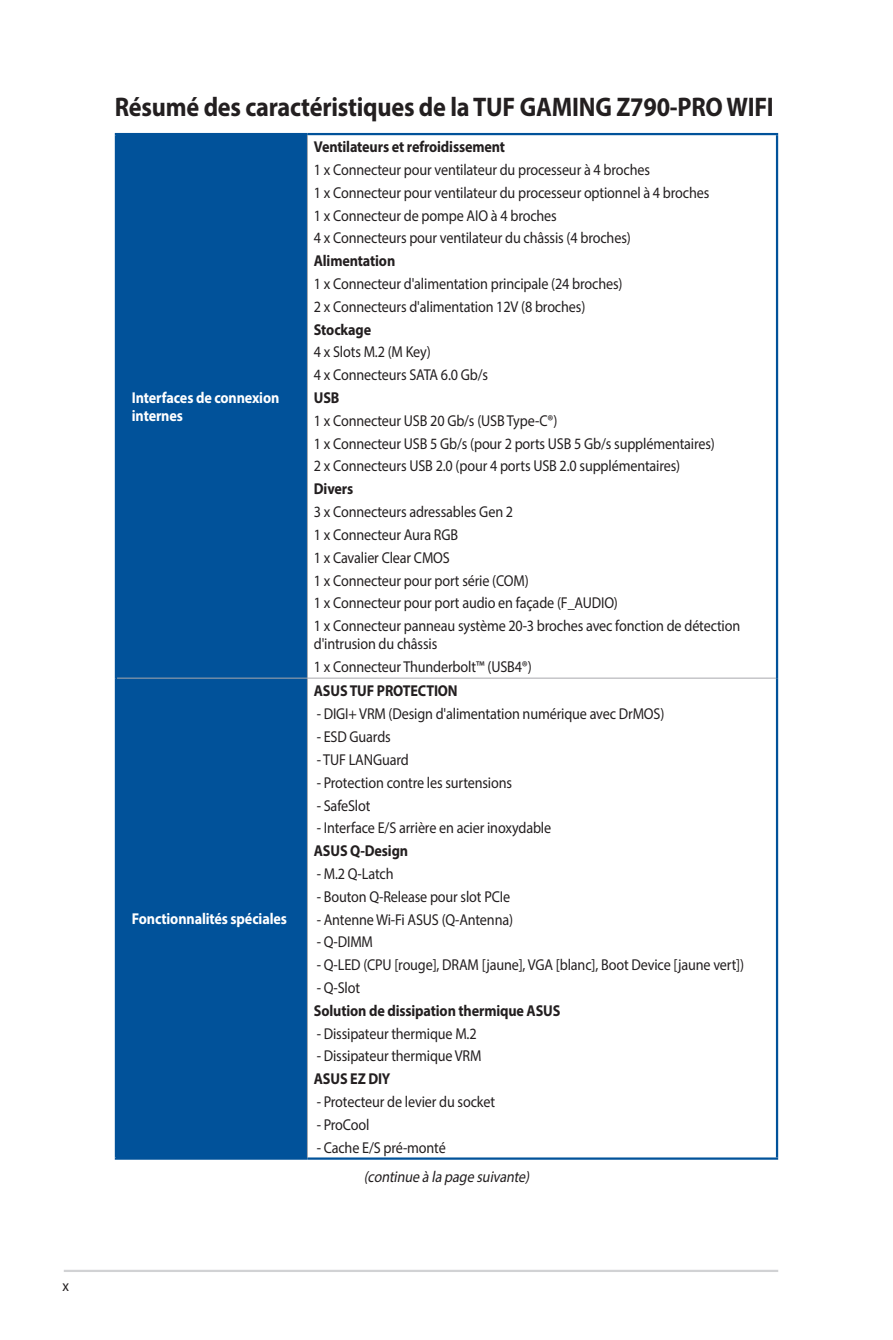
<style>
.page{position:relative;width:893px;height:1340px;background:#fff}
.page>*{position:absolute;margin:0;border:0;box-sizing:border-box;transform-origin:0 0}
.t1{font:700 27px "Myriad Pro";letter-spacing:-.01em;color:#231f20;scale:.9 1}
.t2{font:15.75px/22.7px "Myriad Pro";letter-spacing:-.01em;color:#231f20;scale:.9 1}
.t3{font:700 15.75px "Myriad Pro";letter-spacing:-.01em;color:#231f20;scale:.9 1}
.t4{font:700 15.75px/18px "Myriad Pro";letter-spacing:-.01em;color:#fff;scale:.9 1}
.t5{font:italic 15.75px "Myriad Pro";color:#231f20;scale:.9 1}
</style>
<div class="page">
<hr style="left:64px;top:1269px;width:714px;height:2px;background:#d1d2d4">
<div style="left:117px;top:135px;width:190px;height:1022px;background:#01529a"></div>
<hr style="left:115px;top:133px;width:192px;height:2px;background:#01529a">
<hr style="left:115px;top:135px;width:2px;height:543px;background:#01529a">
<hr style="left:307px;top:133px;width:471px;height:2px;background:#01529a">
<hr style="left:776px;top:135px;width:2px;height:543px;background:#01529a">
<hr style="left:115px;top:678px;width:2px;height:479px;background:#01529a">
<hr style="left:776px;top:678px;width:2px;height:479px;background:#01529a">
<hr style="left:115px;top:1157px;width:192px;height:2px;background:#01529a">
<hr style="left:307px;top:1157px;width:471px;height:2px;background:#01529a">
<hr style="left:307px;top:135px;width:1px;height:543px;background:#a8a9ad">
<hr style="left:117px;top:677px;width:190px;height:1px;background:#a8a9ad">
<hr style="left:307px;top:677px;width:469px;height:1px;background:#a8a9ad">
<hr style="left:307px;top:678px;width:1px;height:479px;background:#a8a9ad">
<p class="t2" style="left:63px;top:1274px;width:9px">x</p>
<h1 class="t1" style="left:115px;top:89px;width:734px">Résumé des caractéristiques de la TUF GAMING Z790-PRO WIFI</h1>
<p class="t4" style="left:132px;top:388px;width:165px">Interfaces de connexion internes</p>
<p class="t4" style="left:132px;top:909px;width:174px">Fonctionnalités spéciales</p>
<p class="t3" style="left:314px;top:137px;width:214px">Ventilateurs et refroidissement</p>
<p class="t2" style="left:314px;top:158px;width:441px">1 x Connecteur pour ventilateur du processeur à 4 broches<br>1 x Connecteur pour ventilateur du processeur optionnel à 4 broches 1 x Connecteur de pompe AIO à 4 broches<br>4 x Connecteurs pour ventilateur du châssis (4 broches)</p>
<p class="t3" style="left:314px;top:251px;width:92px">Alimentation</p>
<p class="t2" style="left:314px;top:272px;width:345px">1 x Connecteur d'alimentation principale (24 broches)<br>2 x Connecteurs d'alimentation 12V (8 broches)</p>
<p class="t3" style="left:314px;top:319px;width:65px">Stockage</p>
<p class="t2" style="left:314px;top:340px;width:195px">4 x Slots M.2 (M Key)<br>4 x Connecteurs SATA 6.0 Gb/s</p>
<p class="t3" style="left:314px;top:387px;width:30px">USB</p>
<p class="t2" style="left:314px;top:409px;width:447px">1 x Connecteur USB 20 Gb/s (USB Type-C®)<br>1 x Connecteur USB 5 Gb/s (pour 2 ports USB 5 Gb/s supplémentaires)<br>2 x Connecteurs USB 2.0 (pour 4 ports USB 2.0 supplémentaires)</p>
<p class="t3" style="left:314px;top:478px;width:45px">Divers</p>
<p class="t2" style="left:314px;top:500px;width:475px">3 x Connecteurs adressables Gen 2<br>1 x Connecteur Aura RGB<br>1 x Cavalier Clear CMOS<br>1 x Connecteur pour port série (COM)<br>1 x Connecteur pour port audio en façade (F_AUDIO)<br>1 x Connecteur panneau système 20-3 broches avec fonction de détection</p>
<p class="t2" style="left:314px;top:632px;width:244px">d'intrusion du châssis<br>1 x Connecteur Thunderbolt™ (USB4®)</p>
<p class="t3" style="left:314px;top:681px;width:161px">ASUS TUF PROTECTION</p>
<p class="t2" style="left:317px;top:702px;width:388px">- DIGI+ VRM (Design d'alimentation numérique avec DrMOS)</p>
<p class="t2" style="left:317px;top:725px;width:84px">- ESD Guards</p>
<p class="t2" style="left:317px;top:748px;width:104px">- TUF LANGuard</p>
<p class="t2" style="left:317px;top:770px;width:219px">- Protection contre les surtensions</p>
<p class="t2" style="left:317px;top:793px;width:61px">- SafeSlot</p>
<p class="t2" style="left:317px;top:816px;width:262px">- Interface E/S arrière en acier inoxydable</p>
<p class="t3" style="left:314px;top:840px;width:106px">ASUS Q-Design</p>
<p class="t2" style="left:317px;top:862px;width:87px">- M.2 Q-Latch</p>
<p class="t2" style="left:317px;top:884px;width:216px">- Bouton Q-Release pour slot PCIe</p>
<p class="t2" style="left:317px;top:907px;width:220px">- Antenne Wi-Fi ASUS (Q-Antenna)</p>
<p class="t2" style="left:317px;top:930px;width:64px">- Q-DIMM</p>
<p class="t2" style="left:317px;top:953px;width:477px">- Q-LED (CPU [rouge], DRAM [jaune], VGA [blanc], Boot Device [jaune vert])</p>
<p class="t2" style="left:317px;top:976px;width:50px">- Q-Slot</p>
<p class="t3" style="left:314px;top:1000px;width:276px">Solution de dissipation thermique ASUS</p>
<p class="t2" style="left:317px;top:1021px;width:179px">- Dissipateur thermique M.2</p>
<p class="t2" style="left:317px;top:1044px;width:185px">- Dissipateur thermique VRM</p>
<p class="t3" style="left:314px;top:1068px;width:87px">ASUS EZ DIY</p>
<p class="t2" style="left:317px;top:1090px;width:200px">- Protecteur de levier du socket</p>
<p class="t2" style="left:317px;top:1112px;width:60px">- ProCool</p>
<p class="t2" style="left:317px;top:1135px;width:145px">- Cache E/S pré-monté</p>
<p class="t5" style="left:364px;top:1167px;width:189px">(continue à la page suivante)</p>
</div>
